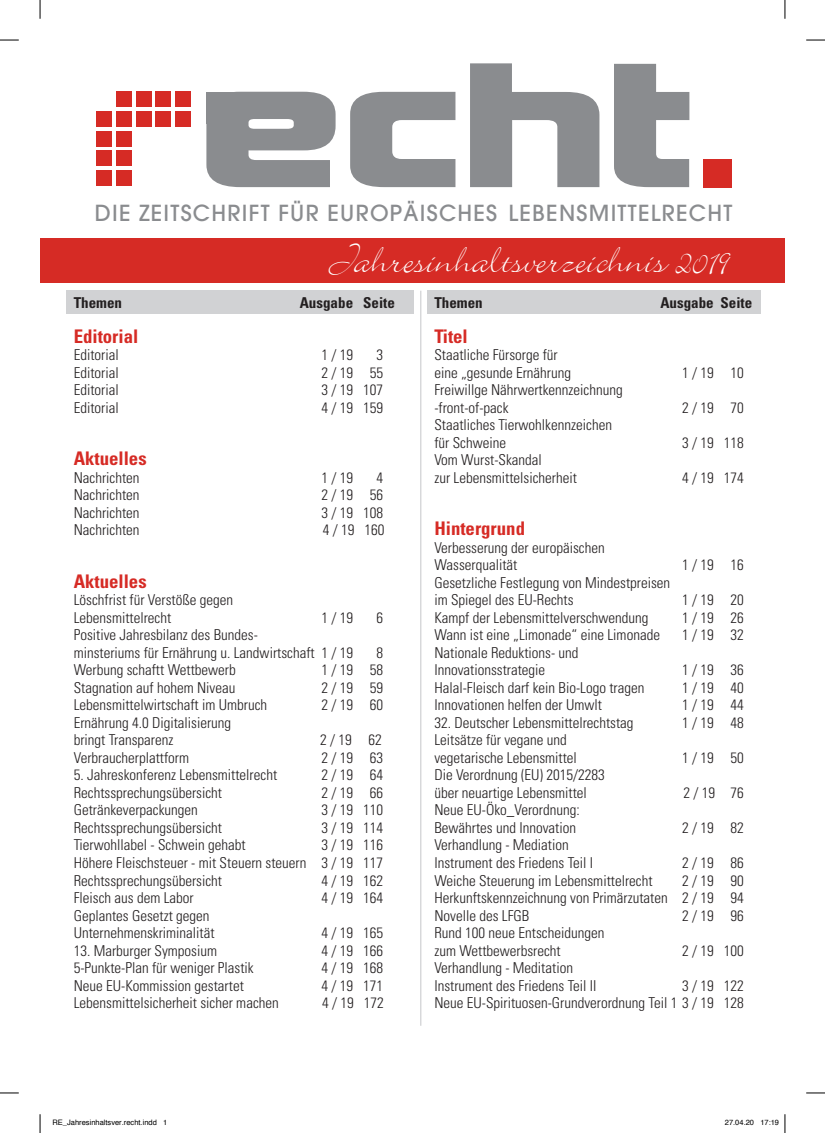
<style>
.page{position:relative;width:825px;height:1133px;background:#fff}
.page>*{position:absolute;margin:0;border:0;box-sizing:border-box;transform-origin:0 0}
.t1{font:46.88px "Bickley Script Let Plain";color:#fff}
.t2{font:500 22px "Avant Garde";letter-spacing:.06em;color:#8a8c8f}
.t3{font:700 condensed 18.75px "Univers";color:#d62b25}
.t4{font:300 condensed 15px/17.5px "Univers";color:#231f20}
.t5{font:700 condensed 15px "Univers";color:#231f20}
.t6{font:7.5px "Helvetica";color:#000}
</style>
<div class="page">
<div style="left:40px;top:239px;width:744px;height:44px;background:#d62b25"></div>
<div style="left:703px;top:159px;width:28px;height:28px;background:#d62b25"></div>
<div style="left:175px;top:91px;width:15px;height:16px;background:#d62b25"></div>
<div style="left:155px;top:91px;width:16px;height:16px;background:#d62b25"></div>
<div style="left:135px;top:91px;width:16px;height:16px;background:#d62b25"></div>
<div style="left:116px;top:91px;width:16px;height:16px;background:#d62b25"></div>
<div style="left:116px;top:111px;width:16px;height:16px;background:#d62b25"></div>
<div style="left:116px;top:131px;width:16px;height:15px;background:#d62b25"></div>
<div style="left:96px;top:111px;width:16px;height:16px;background:#d62b25"></div>
<div style="left:116px;top:150px;width:16px;height:16px;background:#d62b25"></div>
<div style="left:96px;top:131px;width:16px;height:15px;background:#d62b25"></div>
<div style="left:116px;top:170px;width:16px;height:16px;background:#d62b25"></div>
<div style="left:96px;top:150px;width:16px;height:16px;background:#d62b25"></div>
<div style="left:96px;top:170px;width:16px;height:16px;background:#d62b25"></div>
<div style="left:175px;top:111px;width:16px;height:16px;background:#d62b25"></div>
<div style="left:155px;top:111px;width:16px;height:16px;background:#d62b25"></div>
<div style="left:136px;top:111px;width:15px;height:16px;background:#d62b25"></div>
<svg style="left:206px;top:92px;width:129px;height:95px;background:#9c9ea0"></svg>
<svg style="left:350px;top:92px;width:105px;height:95px"></svg>
<svg style="left:614px;top:64px;width:75px;height:123px"></svg>
<div style="left:206px;top:92px;width:38px;height:31px;background:#8a8c8f"></div>
<svg style="left:470px;top:63px;width:129px;height:124px"></svg>
<div style="left:427px;top:291px;width:333px;height:23px;background:#d1d2d4"></div>
<div style="left:67px;top:291px;width:347px;height:23px;background:#d1d2d4"></div>
<hr style="left:420px;top:291px;width:1px;height:734px;background:#d1d2d4">
<svg style="left:0;top:39px;width:19px;height:2px"></svg>
<svg style="left:806px;top:39px;width:18px;height:2px"></svg>
<svg style="left:0;top:1092px;width:19px;height:1px"></svg>
<svg style="left:806px;top:1092px;width:18px;height:1px"></svg>
<svg style="left:39px;top:0;width:2px;height:19px"></svg>
<svg style="left:39px;top:1114px;width:2px;height:18px"></svg>
<svg style="left:784px;top:0;width:1px;height:19px"></svg>
<svg style="left:784px;top:1114px;width:1px;height:18px"></svg>
<h2 class="t2" style="left:95px;top:199px;width:638px">DIE ZEITSCHRIFT FÜR EUROPÄISCHES LEBENSMITTELRECHT</h2>
<h1 class="t1" style="left:329px;top:239px;width:399px">Jahresinhaltsverzeichnis 2019</h1>
<p class="t5" style="left:74px;top:293px;width:50px">Themen</p>
<p class="t5" style="left:299px;top:293px;width:96px">Ausgabe Seite</p>
<p class="t3" style="left:74px;top:324px;width:66px">Editorial</p>
<p class="t4" style="left:74px;top:346px;width:46px">Editorial</p>
<p class="t4" style="left:321px;top:346px;width:33px">1 / 19</p>
<p class="t4" style="left:376px;top:346px;width:8px">3</p>
<p class="t4" style="left:74px;top:363px;width:46px">Editorial</p>
<p class="t4" style="left:321px;top:363px;width:63px">2 / 19 55</p>
<p class="t4" style="left:74px;top:381px;width:46px">Editorial</p>
<p class="t4" style="left:321px;top:381px;width:63px">3 / 19 107</p>
<p class="t4" style="left:74px;top:398px;width:46px">Editorial</p>
<p class="t4" style="left:321px;top:398px;width:63px">4 / 19 159</p>
<p class="t3" style="left:74px;top:447px;width:74px">Aktuelles</p>
<p class="t4" style="left:74px;top:468px;width:67px">Nachrichten</p>
<p class="t4" style="left:321px;top:468px;width:33px">1 / 19</p>
<p class="t4" style="left:376px;top:468px;width:8px">4</p>
<p class="t4" style="left:74px;top:486px;width:67px">Nachrichten</p>
<p class="t4" style="left:321px;top:486px;width:63px">2 / 19 56</p>
<p class="t4" style="left:74px;top:503px;width:67px">Nachrichten</p>
<p class="t4" style="left:321px;top:503px;width:63px">3 / 19 108</p>
<p class="t4" style="left:74px;top:521px;width:67px">Nachrichten</p>
<p class="t4" style="left:323px;top:521px;width:63px">4 / 19 160</p>
<p class="t3" style="left:74px;top:569px;width:74px">Aktuelles</p>
<p class="t4" style="left:74px;top:591px;width:161px">Löschfrist für Verstöße gegen<br>Lebensmittelrecht</p>
<p class="t4" style="left:321px;top:608px;width:33px">1 / 19</p>
<p class="t4" style="left:376px;top:608px;width:8px">6</p>
<p class="t4" style="left:74px;top:626px;width:281px">Positive Jahresbilanz des Bundes-<br>minsteriums für Ernährung u. Landwirtschaft 1 / 19</p>
<p class="t4" style="left:376px;top:643px;width:8px">8</p>
<p class="t4" style="left:74px;top:661px;width:163px">Werbung schaftt Wettbewerb</p>
<p class="t4" style="left:321px;top:661px;width:63px">1 / 19 58</p>
<p class="t4" style="left:74px;top:678px;width:163px">Stagnation auf hohem Niveau</p>
<p class="t4" style="left:321px;top:678px;width:63px">2 / 19 59</p>
<p class="t4" style="left:74px;top:696px;width:195px">Lebensmittelwirtschaft im Umbruch</p>
<p class="t4" style="left:321px;top:696px;width:63px">2 / 19 60</p>
<p class="t4" style="left:74px;top:713px;width:159px">Ernährung 4.0 Digitalisierung bringt Transparenz</p>
<p class="t4" style="left:320px;top:731px;width:63px">2 / 19 62</p>
<p class="t4" style="left:74px;top:748px;width:117px">Verbraucherplattform</p>
<p class="t4" style="left:321px;top:748px;width:63px">2 / 19 63</p>
<p class="t4" style="left:74px;top:766px;width:205px">5. Jahreskonferenz Lebensmittelrecht</p>
<p class="t4" style="left:321px;top:766px;width:63px">2 / 19 64</p>
<p class="t4" style="left:74px;top:783px;width:150px">Rechtssprechungsübersicht</p>
<p class="t4" style="left:321px;top:783px;width:63px">2 / 19 66</p>
<p class="t4" style="left:74px;top:801px;width:126px">Getränkeverpackungen</p>
<p class="t4" style="left:321px;top:801px;width:63px">3 / 19 110</p>
<p class="t4" style="left:74px;top:818px;width:150px">Rechtssprechungsübersicht</p>
<p class="t4" style="left:321px;top:818px;width:63px">3 / 19 114</p>
<p class="t4" style="left:74px;top:836px;width:173px">Tierwohllabel - Schwein gehabt</p>
<p class="t4" style="left:74px;top:836px;width:311px;text-align:justify;text-indent:248px">3 / 19 116<br>Höhere Fleischsteuer - mit Steuern steuern 3 / 19 117<br>Rechtssprechungsübersicht</p>
<p class="t4" style="left:321px;top:871px;width:63px">4 / 19 162</p>
<p class="t4" style="left:74px;top:888px;width:121px">Fleisch aus dem Labor</p>
<p class="t4" style="left:321px;top:888px;width:63px">4 / 19 164</p>
<p class="t4" style="left:74px;top:906px;width:142px">Geplantes Gesetzt gegen<br>Unternehmenskriminalität</p>
<p class="t4" style="left:321px;top:923px;width:63px">4 / 19 165</p>
<p class="t4" style="left:74px;top:941px;width:145px">13. Marburger Symposium</p>
<p class="t4" style="left:321px;top:941px;width:63px">4 / 19 166</p>
<p class="t4" style="left:74px;top:958px;width:181px">5-Punkte-Plan für weniger Plastik</p>
<p class="t4" style="left:321px;top:958px;width:63px">4 / 19 168</p>
<p class="t4" style="left:74px;top:976px;width:171px">Neue EU-Kommission gestartet</p>
<p class="t4" style="left:321px;top:976px;width:63px">4 / 19 171</p>
<p class="t4" style="left:74px;top:993px;width:206px">Lebensmittelsicherheit sicher machen</p>
<p class="t4" style="left:322px;top:993px;width:63px">4 / 19 172</p>
<p class="t5" style="left:434px;top:293px;width:50px">Themen</p>
<p class="t5" style="left:660px;top:293px;width:93px">Ausgabe Seite</p>
<p class="t3" style="left:434px;top:324px;width:35px">Titel</p>
<p class="t4" style="left:434px;top:346px;width:138px">Staatliche Fürsorge für eine „gesunde Ernährung</p>
<p class="t4" style="left:681px;top:363px;width:63px">1 / 19 10</p>
<p class="t4" style="left:434px;top:381px;width:190px">Freiwillge Nährwertkennzeichnung -front-of-pack</p>
<p class="t4" style="left:434px;top:416px;width:179px">Staatliches Tierwohlkennzeichen für Schweine</p>
<p class="t4" style="left:434px;top:451px;width:144px">Vom Wurst-Skandal<br>zur Lebensmittelsicherheit</p>
<p class="t4" style="left:681px;top:398px;width:63px">2 / 19 70</p>
<p class="t4" style="left:681px;top:433px;width:63px">3 / 19 118</p>
<p class="t4" style="left:681px;top:468px;width:63px">4 / 19 174</p>
<p class="t3" style="left:434px;top:517px;width:92px">Hintergrund</p>
<p class="t4" style="left:434px;top:538px;width:172px">Verbesserung der europäischen<br>Wasserqualität</p>
<p class="t4" style="left:434px;top:573px;width:237px">Gesetzliche Festlegung von Mindestpreisen im Spiegel des EU-Rechts</p>
<p class="t4" style="left:681px;top:556px;width:63px">1 / 19 16</p>
<p class="t4" style="left:681px;top:591px;width:63px">1 / 19 20</p>
<p class="t4" style="left:434px;top:608px;width:216px">Kampf der Lebensmittelverschwendung</p>
<p class="t4" style="left:681px;top:608px;width:63px">1 / 19 26</p>
<p class="t4" style="left:434px;top:626px;width:227px">Wann ist eine „Limonade“ eine Limonade</p>
<p class="t4" style="left:681px;top:626px;width:63px">1 / 19 32</p>
<p class="t4" style="left:434px;top:643px;width:146px">Nationale Reduktions- und<br>Innovationsstrategie</p>
<p class="t4" style="left:681px;top:661px;width:63px">1 / 19 36</p>
<p class="t4" style="left:434px;top:678px;width:211px">Halal-Fleisch darf kein Bio-Logo tragen</p>
<p class="t4" style="left:681px;top:678px;width:63px">1 / 19 40</p>
<p class="t4" style="left:434px;top:696px;width:169px">Innovationen helfen der Umwlt</p>
<p class="t4" style="left:681px;top:696px;width:63px">1 / 19 44</p>
<p class="t4" style="left:434px;top:713px;width:201px">32. Deutscher Lebensmittelrechtstag</p>
<p class="t4" style="left:681px;top:713px;width:63px">1 / 19 48</p>
<p class="t4" style="left:434px;top:731px;width:144px">Leitsätze für vegane und vegetarische Lebensmittel</p>
<p class="t4" style="left:681px;top:748px;width:63px">1 / 19 50</p>
<p class="t4" style="left:434px;top:766px;width:172px">Die Verordnung (EU) 2015/2283 über neuartige Lebensmittel</p>
<p class="t4" style="left:434px;top:801px;width:147px">Neue EU-Öko_Verordnung:<br>Bewährtes und Innovation</p>
<p class="t4" style="left:434px;top:836px;width:160px">Verhandlung - Mediation<br>Instrument des Friedens Teil I</p>
<p class="t4" style="left:683px;top:783px;width:62px">2 / 19 76</p>
<p class="t4" style="left:681px;top:818px;width:63px">2 / 19 82</p>
<p class="t4" style="left:681px;top:853px;width:63px">2 / 19 86</p>
<p class="t4" style="left:434px;top:871px;width:219px">Weiche Steuerung im Lebensmittelrecht</p>
<p class="t4" style="left:434px;top:871px;width:311px;text-align:justify;text-indent:248px">2 / 19 90<br>Herkunftskennzeichnung von Primärzutaten 2 / 19 94<br>Novelle des LFGB</p>
<p class="t4" style="left:681px;top:906px;width:63px">2 / 19 96</p>
<p class="t4" style="left:434px;top:923px;width:171px">Rund 100 neue Entscheidungen zum Wettbewerbsrecht</p>
<p class="t4" style="left:681px;top:941px;width:63px">2 / 19 100</p>
<p class="t4" style="left:434px;top:958px;width:164px">Verhandlung - Meditation<br>Instrument des Friedens Teil II</p>
<p class="t4" style="left:434px;top:976px;width:311px;text-align:right">3 / 19 122<br>Neue EU-Spirituosen-Grundverordnung Teil 1 3 / 19 128</p>
<p class="t6" style="left:53px;top:1116px;width:116px">RE_Jahresinhaltsver.recht.indd 1</p>
<p class="t6" style="left:724px;top:1116px;width:56px">27.04.20 17:19</p>
</div>
